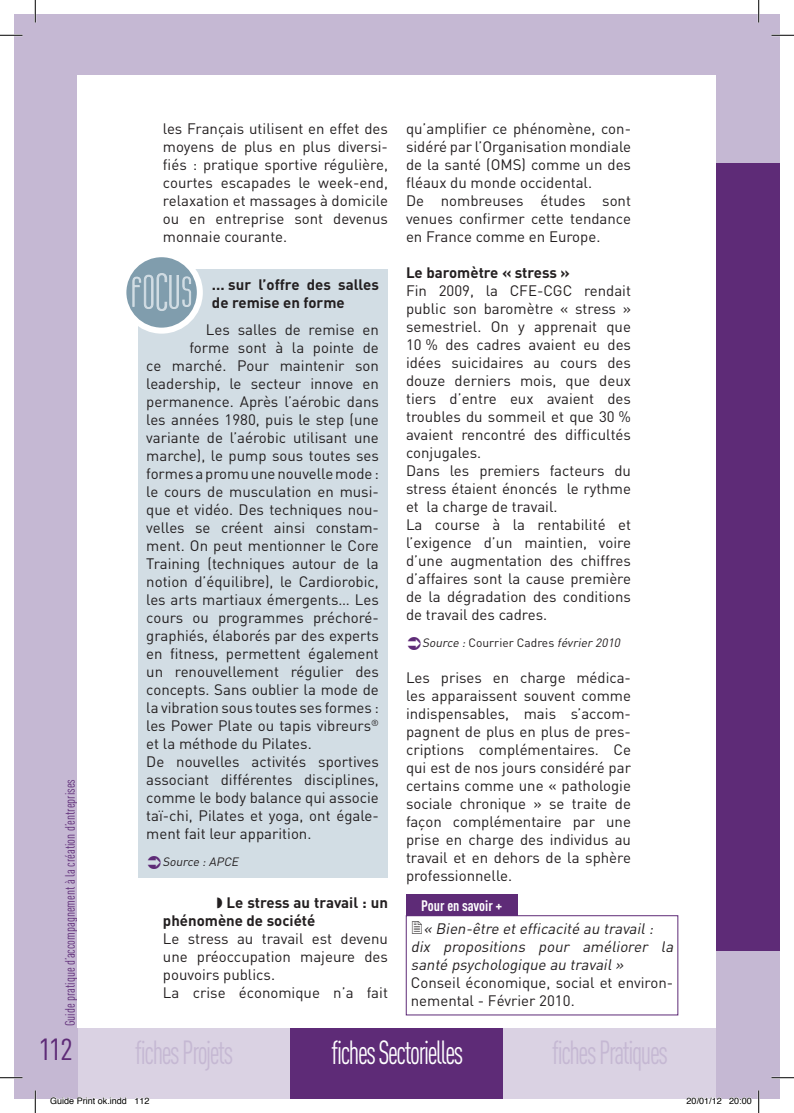
<style>
.page{position:relative;width:794px;height:1113px;background:#fff}
.page>*{position:absolute;margin:0;border:0;box-sizing:border-box;transform-origin:0 0}
.t1{font:36px "DIN Cond Regular Alternate";color:#5e2b77}
.t2{font:33px "DIN Cond Regular Alternate";letter-spacing:-.05em;color:#c5b8d3;scale:.85 1}
.t3{font:33px "DIN Cond Regular Alternate";letter-spacing:-.05em;color:#fff;scale:.85 1}
.t4{font:15px/18px "DIN";color:#231f20}
.t5{font:700 15px/18px "DIN";color:#231f20}
.t6{font:italic 15px/18px "DIN";color:#231f20}
.t7{font:15px "DIN Cond Bold Alternate";color:#fff}
.t8{font:13.5px "DIN Cond Regular Alternate";color:#5e2b77}
.t9{font:italic 12px "DIN";color:#231f20}
.t10{font:9px "Helvetica";color:#000}
.s1{font-style:normal}
</style>
<div class="page">
<div style="left:14px;top:14px;width:765px;height:1084px;background:#c5b8d3"></div>
<div style="left:716px;top:163px;width:63px;height:786px;background:#5e2b77"></div>
<div style="left:78px;top:1026px;width:212px;height:72px;background:#dad2e3"></div>
<div style="left:290px;top:1026px;width:213px;height:72px;background:#5e2b77"></div>
<div style="left:503px;top:1026px;width:213px;height:72px;background:#dad2e3"></div>
<div style="left:78px;top:76px;width:638px;height:951px;background:#fff"></div>
<div style="left:138px;top:269px;width:249px;height:608px;background:#d2dde4"></div>
<svg style="left:123px;top:254px;width:77px;height:76px;fill:#809dad"></svg>
<div style="left:120px;top:251px;width:83px;height:82px;border:6px solid #fff;border-radius:50%"></div>
<svg style="left:132px;top:273px;width:59px;height:38px"></svg>
<div style="left:406px;top:915px;width:272px;height:100px;border:1px solid #5e2b77"></div>
<div style="left:406px;top:894px;width:111px;height:21px;background:#5e2b77"></div>
<hr style="left:0;top:34px;width:22px;height:2px;background:#fff">
<hr style="left:771px;top:34px;width:22px;height:2px;background:#fff">
<hr style="left:0;top:1076px;width:22px;height:2px;background:#fff">
<hr style="left:771px;top:1076px;width:22px;height:2px;background:#fff">
<hr style="left:34px;top:0;width:2px;height:22px;background:#fff">
<hr style="left:34px;top:1090px;width:2px;height:22px;background:#fff">
<hr style="left:757px;top:0;width:2px;height:22px;background:#fff">
<hr style="left:757px;top:1090px;width:2px;height:22px;background:#fff">
<svg style="left:0;top:35px;width:22px;height:1px"></svg>
<svg style="left:771px;top:35px;width:22px;height:1px"></svg>
<svg style="left:0;top:1077px;width:22px;height:1px"></svg>
<svg style="left:771px;top:1077px;width:22px;height:1px"></svg>
<svg style="left:35px;top:0;width:1px;height:22px"></svg>
<svg style="left:35px;top:1090px;width:1px;height:22px"></svg>
<svg style="left:758px;top:0;width:1px;height:22px"></svg>
<svg style="left:758px;top:1090px;width:1px;height:22px"></svg>
<svg style="left:50px;top:1097px;width:77px;height:2px"></svg>
<svg style="left:135px;top:1097px;width:15px;height:2px"></svg>
<svg style="left:686px;top:1097px;width:35px;height:2px"></svg>
<svg style="left:728px;top:1097px;width:23px;height:2px"></svg>
<p class="t4" style="left:406px;top:119px;width:226px">qu’amplifier ce phénomène, con&shy;sidéré par l’Organisation mondiale de la santé (OMS) comme un des fléaux du monde occidental.<br>De nombreuses études sont venues confirmer cette tendance en France comme en Europe.</p>
<p class="t5" style="left:406px;top:262px;width:165px">Le baromètre « stress »</p>
<p class="t4" style="left:406px;top:281px;width:226px">Fin 2009, la CFE-CGC rendait public son baromètre « stress » semestriel. On y apprenait que<br>10 % des cadres avaient eu des idées suicidaires au cours des douze derniers mois, que deux tiers d’entre eux avaient des troubles du sommeil et que 30 % avaient rencontré des difficultés conjugales.<br>Dans les premiers facteurs du stress étaient énoncés le rythme et la charge de travail.<br>La course à la rentabilité et l’exigence d’un maintien, voire d’une augmentation des chiffres d’affaires sont la cause première de la dégradation des conditions de travail des cadres.</p>
<p class="t9" style="left:422px;top:635px;width:202px">Source :<span class="s1">C o u rri e r C a d res</span> février 2010</p>
<p class="t4" style="left:406px;top:668px;width:226px;text-align:justify">Les prises en charge médica&shy;les apparaissent souvent comme indispensables, mais s’accom&shy;pagnent de plus en plus de pres&shy;criptions complémentaires. Ce qui est de nos jours considéré par certains comme une « pathologie sociale chronique » se traite de façon complémentaire par une prise en charge des individus au travail et en dehors de la sphère professionnelle.</p>
<p class="t4" style="left:163px;top:119px;width:226px;text-align:justify">les Français utilisent en effet des moyens de plus en plus diversi&shy;fiés : pratique sportive régulière, courtes escapades le week-end, relaxation et massages à domicile ou en entreprise sont devenus monnaie courante.</p>
<p class="t5" style="left:212px;top:275px;width:168px">... sur l’offre des salles de remise en forme</p>
<p class="t4" style="left:206px;top:320px;width:174px">Les salles de remise en</p>
<p class="t4" style="left:189px;top:338px;width:191px">forme sont à la pointe de</p>
<p class="t4" style="left:146px;top:356px;width:234px">ce marché. Pour maintenir son</p>
<p class="t4" style="left:146px;top:374px;width:234px">leadership, le secteur innove en</p>
<p class="t4" style="left:146px;top:392px;width:234px">permanence. Après l’aérobic dans</p>
<p class="t4" style="left:146px;top:410px;width:234px">les années 1980, puis le step (une</p>
<p class="t4" style="left:146px;top:428px;width:234px">variante de l’aérobic utilisant une</p>
<p class="t4" style="left:146px;top:446px;width:234px">marche), le pump sous toutes ses</p>
<p class="t4" style="left:146px;top:464px;width:234px">formes a promu une nouvelle mode :</p>
<p class="t4" style="left:146px;top:482px;width:234px">le cours de musculation en musi-</p>
<p class="t4" style="left:146px;top:500px;width:234px">que et vidéo. Des techniques nou-</p>
<p class="t4" style="left:146px;top:518px;width:234px">velles se créent ainsi constam-</p>
<p class="t4" style="left:146px;top:536px;width:234px">ment. On peut mentionner le Core</p>
<p class="t4" style="left:146px;top:554px;width:234px">Training (techniques autour de la</p>
<p class="t4" style="left:146px;top:572px;width:234px">notion d’équilibre), le Cardiorobic,</p>
<p class="t4" style="left:146px;top:590px;width:234px">les arts martiaux émergents… Les</p>
<p class="t4" style="left:146px;top:608px;width:234px">cours ou programmes préchoré-</p>
<p class="t4" style="left:146px;top:626px;width:234px">graphiés, élaborés par des experts</p>
<p class="t4" style="left:146px;top:644px;width:234px">en fitness, permettent également</p>
<p class="t4" style="left:146px;top:662px;width:234px">un renouvellement régulier des</p>
<p class="t4" style="left:146px;top:680px;width:234px">concepts. Sans oublier la mode de</p>
<p class="t4" style="left:146px;top:698px;width:234px">la vibration sous toutes ses formes :</p>
<p class="t4" style="left:146px;top:716px;width:234px">les Power Plate ou tapis vibreurs<sup>®</sup></p>
<p class="t4" style="left:146px;top:734px;width:167px">et la méthode du Pilates.</p>
<p class="t4" style="left:146px;top:752px;width:234px">De nouvelles activités sportives</p>
<p class="t4" style="left:146px;top:770px;width:234px">associant différentes disciplines,</p>
<p class="t4" style="left:146px;top:788px;width:234px">comme le body balance qui associe</p>
<p class="t4" style="left:146px;top:806px;width:234px">taï-chi, Pilates et yoga, ont égale-</p>
<p class="t4" style="left:146px;top:824px;width:167px">ment fait leur apparition.</p>
<p class="t9" style="left:162px;top:854px;width:80px">Source :APCE</p>
<p class="t8" style="left:62px;top:1026px;width:249px;rotate:-90deg">Guide pratique d’accompagnement à la création d’entreprises</p>
<h1 class="t1" style="left:39px;top:1025px;width:35px">112</h1>
<h2 class="t2" style="left:135px;top:1033px;width:117px">fichesProjets</h2>
<h2 class="t3" style="left:331px;top:1033px;width:156px">fichesSectorielles</h2>
<h2 class="t2" style="left:552px;top:1033px;width:138px">fichesPratiques</h2>
<p class="t5" style="left:163px;top:892px;width:226px;text-indent:64px">Le stress au travail : un phénomène de société</p>
<p class="t4" style="left:163px;top:929px;width:226px">Le stress au travail est devenu une préoccupation majeure des pouvoirs publics.<br>La crise économique n’a fait</p>
<p class="t7" style="left:421px;top:896px;width:83px">Pour en savoir +</p>
<p class="t6" style="left:411px;top:919px;width:267px;text-indent:13px">« Bien-être etefficacité au travail: dix propositions pour améliorer la santé psychologique au travail»</p>
<p class="t4" style="left:411px;top:973px;width:264px">Conseil économique, social et environ&shy;nemental - Février 2010.</p>
<p class="t10" style="left:50px;top:1093px;width:101px">Guide Print ok.indd 112</p>
<p class="t10" style="left:686px;top:1093px;width:67px">20/01/12 20:00</p>
</div>
